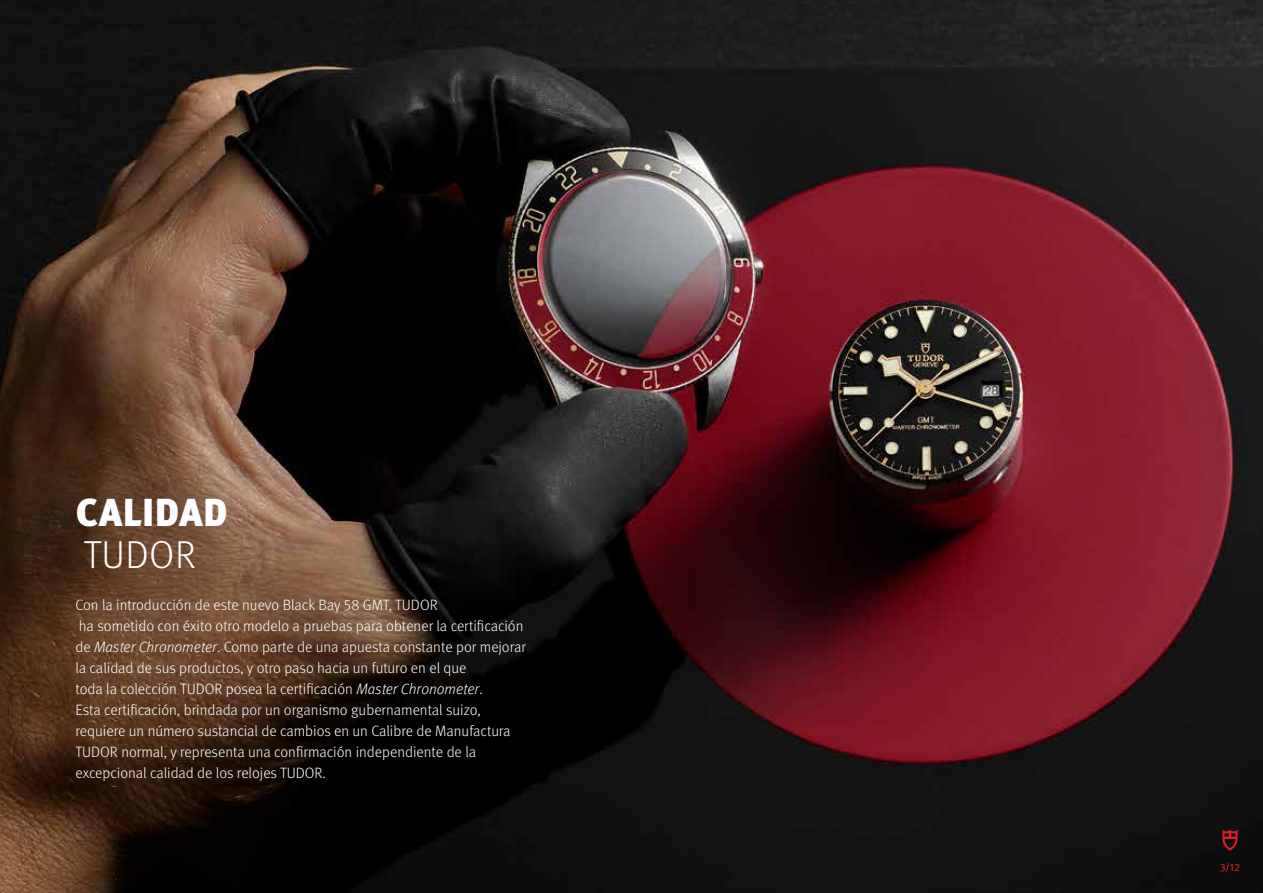
<style>
.page{position:relative;width:1263px;height:893px;background:#fff}
.page>*{position:absolute;margin:0;border:0;box-sizing:border-box;transform-origin:0 0}
.t1{font:900 39px "Meta Pro";letter-spacing:.01em;color:#fff}
.t2{font:300 39px "Meta Pro";letter-spacing:.01em;color:#fff}
.t3{font:300 15px/21px "Meta Pro";color:#fff}
.t4{font:300 10.5px "Meta Pro";color:#e11b22}
.s1{font-style:italic}
</style>
<div class="page">
<img style="left:0;top:0;width:1263px;height:893px">
<svg style="left:1222px;top:829px;width:15px;height:21px"></svg>
<h1 class="t1" style="left:76px;top:481px;width:153px">CALIDAD</h1>
<h1 class="t2" style="left:84px;top:526px;width:113px">TUDOR</h1>
<p class="t3" style="left:75px;top:593px;width:452px">Con la introducción de este nuevo Black Bay 58 GMT, TUDOR<br>ha sometido con éxito otro modelo a pruebas para obtener la certificación de <span class="s1">Master Chronometer</span>. Como parte de una apuesta constante por mejorar la calidad de sus productos, y otro paso hacia un futuro en el que<br>toda la colección TUDOR posea la certificación <span class="s1">Master Chronometer</span>.<br>Esta certificación, brindada por un organismo gubernamental suizo, requiere un número sustancial de cambios en un Calibre de Manufactura TUDOR normal, y representa una confirmación independiente de la excepcional calidad de los relojes TUDOR.</p>
<p class="t4" style="left:1220px;top:860px;width:21px">3/12</p>
</div>
